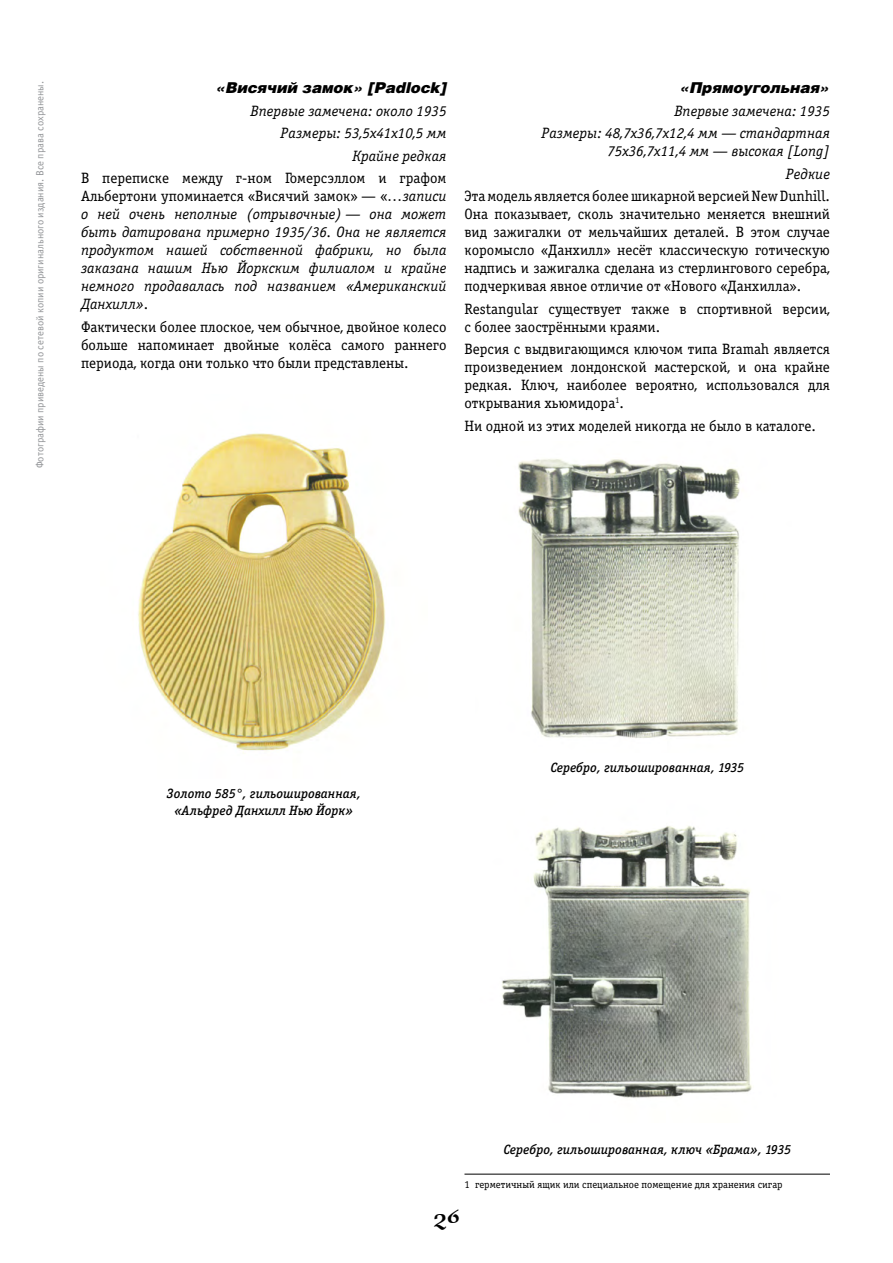
<style>
.page{position:relative;width:893px;height:1263px;background:#fff}
.page>*{position:absolute;margin:0;border:0;box-sizing:border-box;transform-origin:0 0}
.t1{font:18px "Fita Poluustav";color:#000}
.t2{font:15px/18px "Officina Serif C";color:#000;text-align:justify}
.t3{font:italic 15px/18px "Officina Serif C";color:#000;text-align:right}
.t4{font:italic 900 15px "Helios";color:#000}
.t5{font:italic 13.5px/16.2px "Officina Serif Medium C";color:#000;text-align:center}
.t6{font:10.5px "Officina Sans C";color:#939598}
.t7{font:10.5px "Officina Serif C";color:#000}
.s1{font-style:normal}
</style>
<div class="page">
<hr style="left:464px;top:1174px;width:366px;height:1px;background:#000">
<img style="left:502px;top:826px;width:250px;height:272px">
<img style="left:518px;top:459px;width:222px;height:279px">
<img style="left:138px;top:433px;width:248px;height:321px">
<p class="t6" style="left:34px;top:468px;width:389px;rotate:-90deg">Фотографии приведены по сетевой копии оригинального издания. Все права сохранены.</p>
<p class="t4" style="left:216px;top:78px;width:232px">«Висячий замок» [Padlock]</p>
<p class="t3" style="left:251px;top:100px;width:197px;line-height:22.5px">Впервые замечена: около 1935<br>Размеры: 53,5х41х10,5 мм<br>Крайне редкая</p>
<p class="t3" style="left:81px;top:170px;width:367px;text-align:justify"><span class="s1">В переписке между г-ном Гомерсэллом и графом Альбертони упоминается «Висячий замок» — «</span>…записи о ней очень неполные (отрывочные) — она может быть датирована примерно 1935/36. Она не является продуктом нашей собственной фабрики, но была заказана нашим Нью Йоркским филиалом и крайне немного продавалась под названием «Американский Данхилл»<span class="s1">.</span></p>
<p class="t2" style="left:81px;top:318px;width:367px">Фактически более плоское, чем обычное, двойное колесо больше напоминает двойные колёса самого раннего периода, когда они только что были представлены.</p>
<p class="t4" style="left:680px;top:78px;width:152px">«Прямоугольная»</p>
<p class="t3" style="left:541px;top:100px;width:290px;line-height:22.5px">Впервые замечена: 1935<br>Размеры: 48,7х36,7х12,4 мм — стандартная</p>
<p class="t3" style="left:607px;top:140px;width:224px;line-height:22.5px">75х36,7х11,4 мм — высокая [Long]<br>Редкие</p>
<p class="t2" style="left:464px;top:188px;width:367px">Эта модель является более шикарной версией New Dunhill.<br>Она показывает, сколь значительно меняется внешний вид зажигалки от мельчайших деталей. В этом случае коромысло «Данхилл» несёт классическую готическую надпись и зажигалка сделана из стерлингового серебра, подчеркивая явное отличие от «Нового «Данхилла».</p>
<p class="t2" style="left:464px;top:300px;width:367px">Restangular существует также в спортивной версии, с более заострёнными краями.</p>
<p class="t2" style="left:464px;top:341px;width:367px">Версия с выдвигающимся ключом типа Bramah является произведением лондонской мастерской, и она крайне редкая. Ключ, наиболее вероятно, использовался для открывания хьюмидора<sup>1</sup>.</p>
<p class="t2" style="left:464px;top:417px;width:353px">Ни одной из этих моделей никогда не было в каталоге.</p>
<p class="t5" style="left:167px;top:786px;width:196px">Золото 585°, гильошированная, «Альфред Данхилл Нью Йорк»</p>
<p class="t5" style="left:550px;top:759px;width:195px">Серебро, гильошированная, 1935</p>
<p class="t5" style="left:504px;top:1141px;width:289px">Серебро, гильошированная, ключ «Брама», 1935</p>
<p class="t7" style="left:464px;top:1179px;width:320px">1 герметичный ящик или специальное помещение для хранения сигар</p>
<p class="t1" style="left:434px;top:1206px;width:27px">26</p>
</div>
